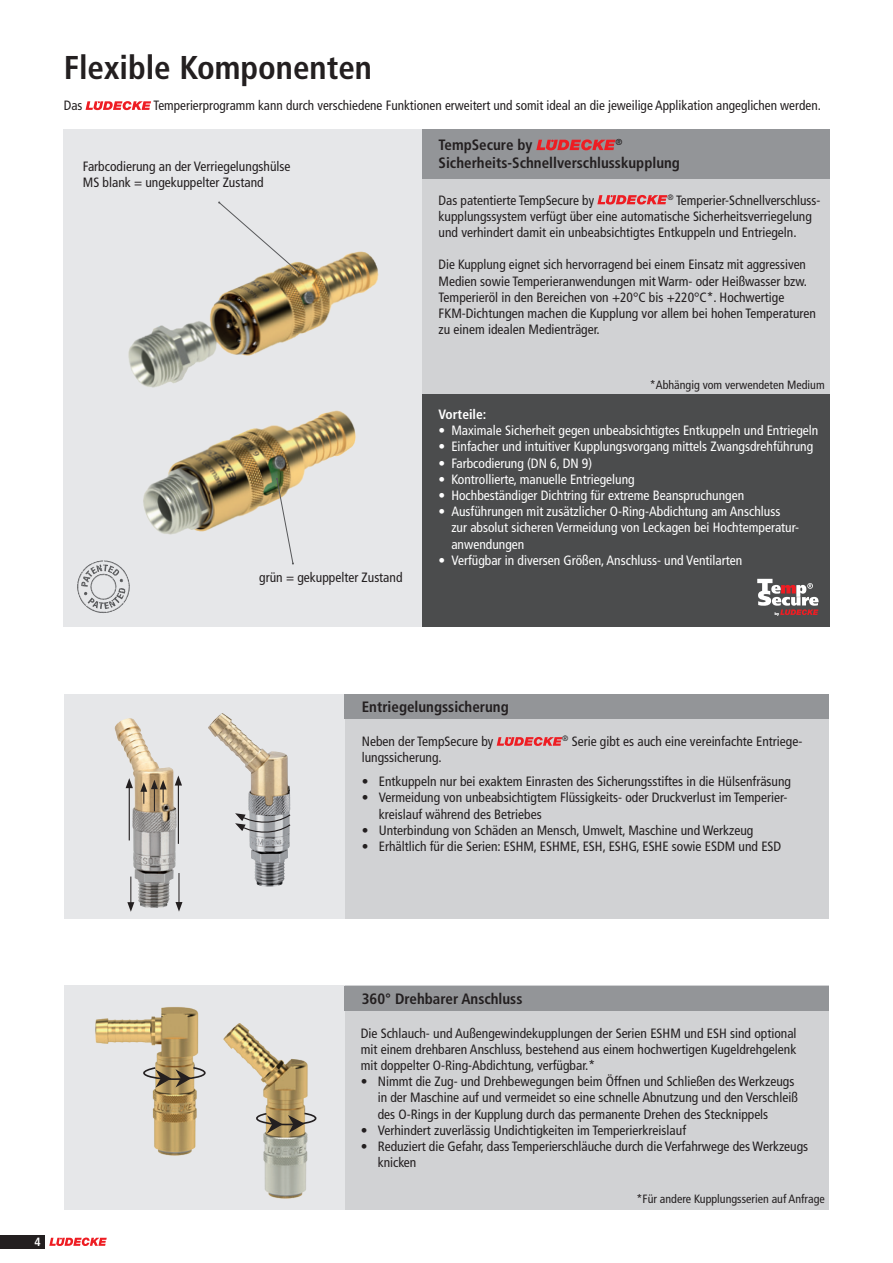
<style>
.page{position:relative;width:893px;height:1263px;background:#fff}
.page>*{position:absolute;margin:0;border:0;box-sizing:border-box;transform-origin:0 0}
.t1{font:700 condensed 33px "Frutiger LT Std";color:#231f20}
.t2{font:700 condensed 15px "Frutiger LT Std";color:#231f20}
.t3{font:condensed 13.5px/16.2px "Frutiger LT Std";color:#231f20}
.t4{font:condensed 13.5px "Frutiger LT Std";color:#fff}
.t5{font:700 condensed 13.5px "Frutiger LT Std";color:#fff}
.t6{font:condensed 12px "Frutiger LT Std";color:#231f20}
.t7{font:700 condensed 12px "Frutiger LT Std";color:#fff}
.t8{font:700 condensed 8.7px "Frutiger LT Std";color:#231f20}
</style>
<div class="page">
<svg style="left:49px;top:1237px;width:58px;height:9px"></svg>
<div style="left:0;top:1235px;width:45px;height:13px;background:#231f20"></div>
<div style="left:345px;top:986px;width:484px;height:224px;background:#d1d2d4"></div>
<div style="left:345px;top:694px;width:484px;height:224px;background:#d1d2d4"></div>
<div style="left:64px;top:986px;width:281px;height:224px;background:#e6e7e9"></div>
<div style="left:64px;top:694px;width:281px;height:224px;background:#e6e7e9"></div>
<div style="left:345px;top:694px;width:484px;height:25px;background:#939598"></div>
<div style="left:345px;top:986px;width:484px;height:24px;background:#939598"></div>
<div style="left:64px;top:129px;width:358px;height:497px;background:#e6e7e9"></div>
<div style="left:422px;top:145px;width:407px;height:249px;background:#d1d2d4"></div>
<div style="left:422px;top:394px;width:407px;height:232px;background:#4b4c4d"></div>
<div style="left:422px;top:129px;width:407px;height:49px;background:#939598"></div>
<img style="left:95px;top:1007px;width:104px;height:149px">
<svg style="left:142px;top:1066px;width:64px;height:22px"></svg>
<img style="left:223px;top:1023px;width:85px;height:176px">
<svg style="left:255px;top:1111px;width:62px;height:22px"></svg>
<img style="left:115px;top:719px;width:53px;height:189px">
<hr style="left:129px;top:786px;width:1px;height:54px;background:#231f20">
<svg style="left:126px;top:778px;width:7px;height:10px"></svg>
<svg style="left:140px;top:780px;width:27px;height:31px"></svg>
<hr style="left:178px;top:783px;width:1px;height:61px;background:#231f20">
<svg style="left:175px;top:775px;width:7px;height:10px"></svg>
<svg style="left:127px;top:876px;width:7px;height:36px"></svg>
<hr style="left:179px;top:873px;width:1px;height:31px;background:#231f20">
<svg style="left:175px;top:902px;width:7px;height:10px"></svg>
<img style="left:208px;top:715px;width:73px;height:172px">
<svg style="left:235px;top:813px;width:56px;height:22px"></svg>
<img style="left:143px;top:410px;width:213px;height:125px">
<img style="left:128px;top:251px;width:251px;height:137px">
<svg style="left:77px;top:560px;width:53px;height:53px"></svg>
<svg style="left:276px;top:478px;width:18px;height:87px"></svg>
<svg style="left:218px;top:201px;width:89px;height:78px"></svg>
<svg style="left:597px;top:195px;width:70px;height:10px"></svg>
<svg style="left:86px;top:101px;width:65px;height:9px"></svg>
<svg style="left:536px;top:139px;width:80px;height:11px"></svg>
<svg style="left:757px;top:579px;width:62px;height:37px"></svg>
<svg style="left:497px;top:737px;width:65px;height:9px"></svg>
<p class="t1" style="left:64px;top:48px;width:310px">Flexible Komponenten</p>
<p class="t3" style="left:64px;top:97px;width:20px">Das</p>
<p class="t3" style="left:154px;top:97px;width:669px">Temperierprogramm kann durch verschiedene Funktionen erweitert und somit ideal an die jeweilige Applikation angeglichen werden.</p>
<p class="t2" style="left:439px;top:136px;width:95px">TempSecure by</p>
<p class="t8" style="left:616px;top:137px;width:8px">®</p>
<p class="t2" style="left:439px;top:154px;width:243px">Sicherheits-Schnellverschlusskupplung</p>
<p class="t3" style="left:83px;top:159px;width:209px">Farbcodierung an der Verriegelungshülse</p>
<p class="t3" style="left:83px;top:175px;width:182px">MS blank = ungekuppelter Zustand</p>
<p class="t3" style="left:439px;top:192px;width:157px">Das patentierte TempSecure by</p>
<p class="t3" style="left:667px;top:192px;width:155px"><sup>®</sup> Temperier-Schnellverschluss-</p>
<p class="t3" style="left:439px;top:208px;width:375px">kupplungssystem verfügt über eine automatische Sicherheitsverriegelung und verhindert damit ein unbeabsichtigtes Entkuppeln und Entriegeln.</p>
<p class="t3" style="left:439px;top:257px;width:379px">Die Kupplung eignet sich hervorragend bei einem Einsatz mit aggressiven Medien sowie Temperieranwendungen mit Warm- oder Heißwasser bzw.<br>Temperieröl in den Bereichen von +20°C bis +220°C*. Hochwertige FKM-Dichtungen machen die Kupplung vor allem bei hohen Temperaturen zu einem idealen Medienträger.</p>
<p class="t6" style="left:650px;top:378px;width:176px">*Abhängig vom verwendeten Medium</p>
<p class="t3" style="left:259px;top:569px;width:145px">grün = gekuppelter Zustand</p>
<p class="t5" style="left:439px;top:406px;width:49px">Vorteile:</p>
<p class="t4" style="left:439px;top:423px;width:381px">• Maximale Sicherheit gegen unbeabsichtigtes Entkuppeln und Entriegeln</p>
<p class="t4" style="left:439px;top:439px;width:376px">• Einfacher und intuitiver Kupplungsvorgang mittels Zwangsdrehführung</p>
<p class="t4" style="left:439px;top:455px;width:155px">• Farbcodierung (DN 6, DN 9)</p>
<p class="t4" style="left:439px;top:471px;width:198px">• Kontrollierte, manuelle Entriegelung</p>
<p class="t4" style="left:439px;top:487px;width:307px">• Hochbeständiger Dichtring für extreme Beanspruchungen</p>
<p class="t4" style="left:439px;top:504px;width:343px">• Ausführungen mit zusätzlicher O-Ring-Abdichtung am Anschluss</p>
<p class="t4" style="left:451px;top:520px;width:349px">zur absolut sicheren Vermeidung von Leckagen bei Hochtemperatur-</p>
<p class="t4" style="left:451px;top:536px;width:75px">anwendungen</p>
<p class="t4" style="left:439px;top:552px;width:305px">• Verfügbar in diversen Größen, Anschluss- und Ventilarten</p>
<p class="t2" style="left:362px;top:698px;width:149px">Entriegelungssicherung</p>
<p class="t3" style="left:362px;top:733px;width:133px">Neben der TempSecure by</p>
<p class="t3" style="left:562px;top:733px;width:242px"><sup>®</sup> Serie gibt es auch eine vereinfachte Entriege-</p>
<p class="t3" style="left:362px;top:749px;width:81px">lungssicherung.</p>
<p class="t3" style="left:362px;top:773px;width:431px">• Entkuppeln nur bei exaktem Einrasten des Sicherungsstiftes in die Hülsenfräsung</p>
<p class="t3" style="left:362px;top:790px;width:427px">• Vermeidung von unbeabsichtigtem Flüssigkeits- oder Druckverlust im Temperier-</p>
<p class="t3" style="left:379px;top:806px;width:164px">kreislauf während des Betriebes</p>
<p class="t3" style="left:362px;top:822px;width:393px">• Unterbindung von Schäden an Mensch, Umwelt, Maschine und Werkzeug</p>
<p class="t3" style="left:362px;top:838px;width:421px">• Erhältlich für die Serien: ESHM, ESHME, ESH, ESHG, ESHE sowie ESDM und ESD</p>
<p class="t7" style="left:35px;top:1235px;width:8px">4</p>
<p class="t2" style="left:362px;top:990px;width:162px">360° Drehbarer Anschluss</p>
<p class="t3" style="left:361px;top:1025px;width:437px;text-align:justify">Die Schlauch- und Außengewindekupplungen der Serien ESHM und ESH sind optional mit einem drehbaren Anschluss, bestehend aus einem hochwertigen Kugeldrehgelenk mit doppelter O-Ring-Abdichtung, verfügbar.*</p>
<p class="t3" style="left:361px;top:1073px;width:435px">• Nimmt die Zug- und Drehbewegungen beim Öffnen und Schließen des Werkzeugs</p>
<p class="t3" style="left:378px;top:1090px;width:422px">in der Maschine auf und vermeidet so eine schnelle Abnutzung und den Verschleiß</p>
<p class="t3" style="left:378px;top:1106px;width:392px">des O-Rings in der Kupplung durch das permanente Drehen des Stecknippels</p>
<p class="t3" style="left:361px;top:1122px;width:327px">• Verhindert zuverlässig Undichtigkeiten im Temperierkreislauf</p>
<p class="t3" style="left:378px;top:1138px;width:432px;text-indent:-17px">• Reduziert die Gefahr, dass Temperierschläuche durch die Verfahrwege des Werkzeugs knicken</p>
<p class="t6" style="left:637px;top:1192px;width:190px">*Für andere Kupplungsserien auf Anfrage</p>
</div>
